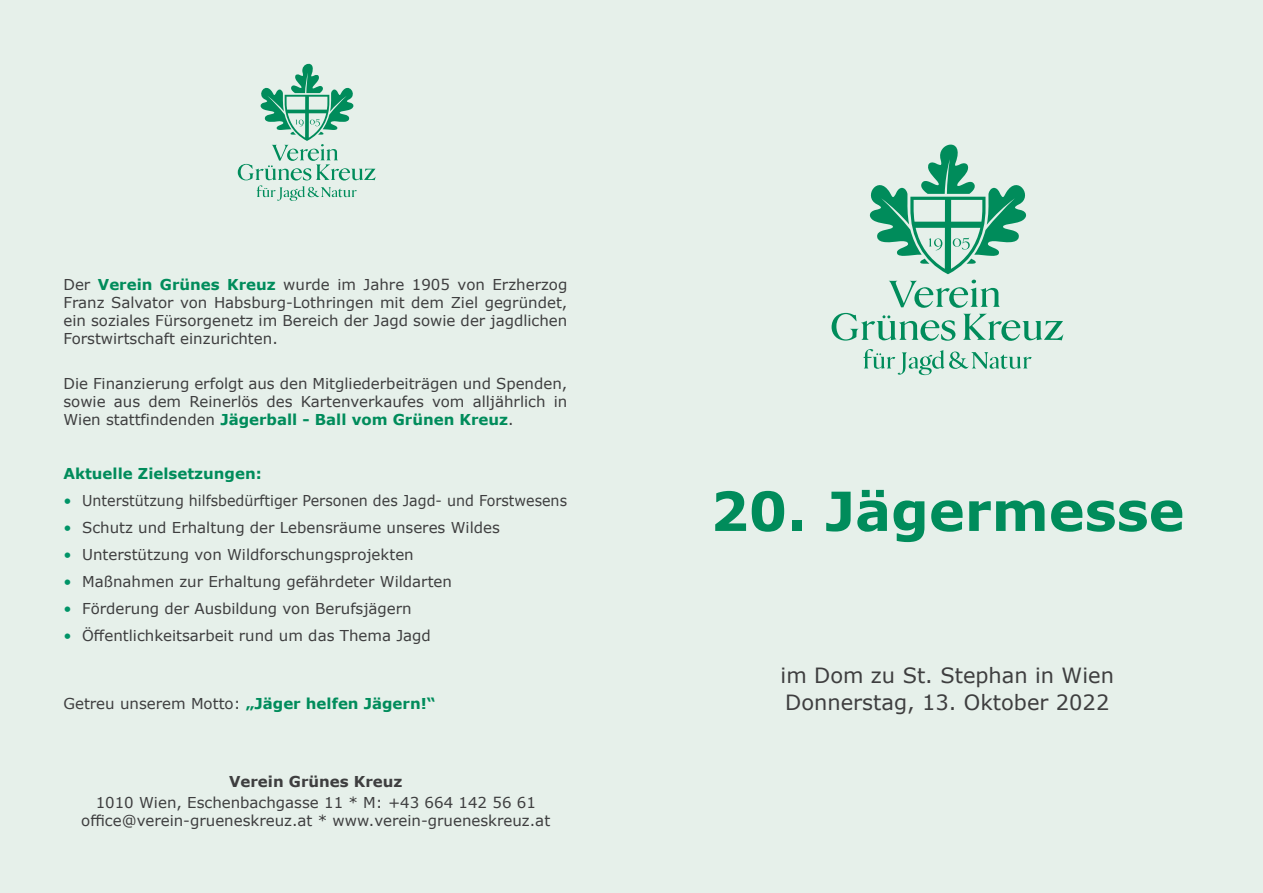
<style>
.page{position:relative;width:1263px;height:893px;background:#e6f0ea}
.page>*{position:absolute;margin:0;border:0;box-sizing:border-box;transform-origin:0 0}
.t1{font:700 54px "Verdana";color:#008c5b}
.t2{font:21px "Verdana";color:#3e3e3f}
.t3{font:15px/18px "Verdana";color:#3e3e3f;text-align:justify}
.t4{font:700 15px "Verdana";color:#008c5b}
.t5{font:15px "Verdana";color:#3e3e3f;scale:.95 1}
.t6{font:700 15px "Verdana";color:#3e3e3f}
.s1{font-weight:700;color:#008c5b}
.s2{color:#009467}
.s3{font-weight:400;color:#3e3e3f}
</style>
<div class="page">
<svg style="left:238px;top:64px;width:138px;height:137px"></svg>
<svg style="left:831px;top:280px;width:232px;height:61px"></svg>
<svg style="left:863px;top:349px;width:168px;height:26px"></svg>
<svg style="left:869px;top:145px;width:158px;height:129px"></svg>
<p class="t3" style="left:63px;top:275px;width:505px">Der <span class="s1">Verein Grünes Kreuz</span> wurde im Jahre 1905 von Erzherzog Franz Salvator von Habsburg-Lothringen mit dem Ziel gegründet, ein soziales Fürsorgenetz im Bereich der Jagd sowie der jagdlichen Forstwirtschaft einzurichten.</p>
<p class="t3" style="left:63px;top:374px;width:505px">Die Finanzierung erfolgt aus den Mitgliederbeiträgen und Spenden, sowie aus dem Reinerlös des Kartenverkaufes vom alljährlich in Wien stattfindenden <span class="s1">Jägerball - Ball vom Grünen Kreuz</span>.</p>
<p class="t4" style="left:63px;top:462px;width:200px">Aktuelle Zielsetzungen:</p>
<p class="t5" style="left:63px;top:490px;width:532px"><span class="s2">•</span> Unterstützung hilfsbedürftiger Personen des Jagd- und Forstwesens</p>
<p class="t3" style="left:63px;top:518px;width:438px"><span class="s2">•</span> Schutz und Erhaltung der Lebensräume unseres Wildes</p>
<p class="t3" style="left:63px;top:545px;width:352px"><span class="s2">•</span> Unterstützung von Wildforschungsprojekten</p>
<p class="t3" style="left:63px;top:572px;width:390px"><span class="s2">•</span> Maßnahmen zur Erhaltung gefährdeter Wildarten</p>
<p class="t3" style="left:63px;top:599px;width:350px"><span class="s2">•</span> Förderung der Ausbildung von Berufsjägern</p>
<p class="t3" style="left:63px;top:626px;width:369px"><span class="s2">•</span> Öffentlichkeitsarbeit rund um das Thema Jagd</p>
<p class="t4" style="left:63px;top:693px;width:374px"><span class="s3">Getreu unserem Motto:</span> „Jäger helfen Jägern!“</p>
<p class="t6" style="left:229px;top:771px;width:175px">Verein Grünes Kreuz</p>
<p class="t3" style="left:96px;top:793px;width:442px">1010 Wien, Eschenbachgasse 11 * M: +43 664 142 56 61</p>
<p class="t3" style="left:81px;top:811px;width:470px">office@verein-grueneskreuz.at * www.verein-grueneskreuz.at</p>
<p class="t1" style="left:710px;top:473px;width:476px">20. Jägermesse</p>
<p class="t2" style="left:781px;top:661px;width:335px">im Dom zu St. Stephan in Wien</p>
<p class="t2" style="left:785px;top:688px;width:326px">Donnerstag, 13. Oktober 2022</p>
</div>
